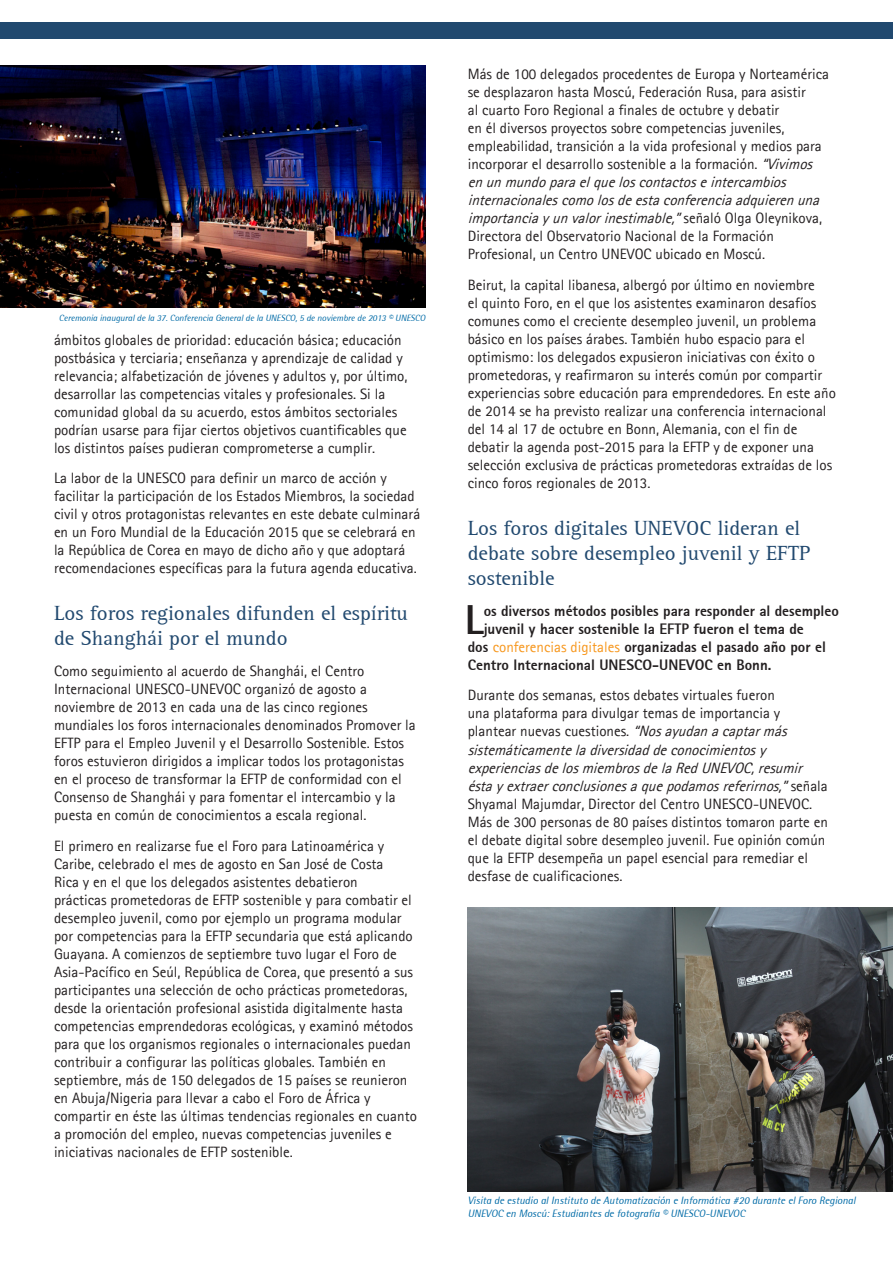
<style>
.page{position:relative;width:893px;height:1263px;background:#fff}
.page>*{position:absolute;margin:0;border:0;box-sizing:border-box;transform-origin:0 0}
.First_paragraph{font:800 41.1px "Agfa Rotis Sans Serif";color:#231f20}
.t1{font:21px/25.2px "Rotis Serif";color:#21496f}
.t2{font:15px/18px "Agfa Rotis Sans Serif";color:#231f20}
.First_paragraph-2{font:800 15px "Agfa Rotis Sans Serif";color:#231f20}
.t3{font:italic 10.5px/12.6px "Rotis Semi Sans";color:#006ba7}
.t4{font:italic 9px "Rotis Semi Sans";color:#006ba7}
.s1{font-style:italic}
.s2{font-weight:400;color:#f7971d}
</style>
<div class="page">
<div style="left:0;top:23px;width:893px;height:16px;background:#21496f"></div>
<img style="left:0;top:66px;width:425px;height:242px">
<img style="left:468px;top:908px;width:425px;height:283px">
<p class="t4" style="left:59px;top:313px;width:368px">Ceremonia inaugural de la 37. Conferencia General de la UNESCO, 5 de noviembre de 2013 © UNESCO</p>
<p class="t2" style="left:54px;top:330px;width:355px">ámbitos globales de prioridad: educación básica; educación postbásica y terciaria; enseñanza y aprendizaje de calidad y relevancia; alfabetización de jóvenes y adultos y, por último, desarrollar las competencias vitales y profesionales. Si la comunidad global da su acuerdo, estos ámbitos sectoriales podrían usarse para fijar ciertos objetivos cuantificables que los distintos países pudieran comprometerse a cumplir.</p>
<p class="t2" style="left:54px;top:469px;width:368px">La labor de la UNESCO para definir un marco de acción y facilitar la participación de los Estados Miembros, la sociedad civil y otros protagonistas relevantes en este debate culminará en un Foro Mundial de la Educación 2015 que se celebrará en la República de Corea en mayo de dicho año y que adoptará recomendaciones específicas para la futura agenda educativa.</p>
<p class="t1" style="left:54px;top:601px;width:355px">Los foros regionales difunden el espíritu de Shanghái por el mundo</p>
<p class="t2" style="left:54px;top:661px;width:363px">Como seguimiento al acuerdo de Shanghái, el Centro Internacional UNESCO-UNEVOC organizó de agosto a noviembre de 2013 en cada una de las cinco regiones mundiales los foros internacionales denominados Promover la EFTP para el Empleo Juvenil y el Desarrollo Sostenible. Estos foros estuvieron dirigidos a implicar todos los protagonistas en el proceso de transformar la EFTP de conformidad con el Consenso de Shanghái y para fomentar el intercambio y la puesta en común de conocimientos a escala regional.</p>
<p class="t2" style="left:54px;top:836px;width:364px">El primero en realizarse fue el Foro para Latinoamérica y Caribe, celebrado el mes de agosto en San José de Costa<br>Rica y en el que los delegados asistentes debatieron<br>prácticas prometedoras de EFTP sostenible y para combatir el desempleo juvenil, como por ejemplo un programa modular por competencias para la EFTP secundaria que está aplicando Guayana. A comienzos de septiembre tuvo lugar el Foro de Asia-Pacífico en Seúl, República de Corea, que presentó a sus participantes una selección de ocho prácticas prometedoras, desde la orientación profesional asistida digitalmente hasta competencias emprendedoras ecológicas, y examinó métodos para que los organismos regionales o internacionales puedan contribuir a configurar las políticas globales. También en septiembre, más de 150 delegados de 15 países se reunieron en Abuja/Nigeria para llevar a cabo el Foro de África y compartir en éste las últimas tendencias regionales en cuanto a promoción del empleo, nuevas competencias juveniles e iniciativas nacionales de EFTP sostenible.</p>
<p class="t2" style="left:468px;top:65px;width:363px">Más de 100 delegados procedentes de Europa y Norteamérica se desplazaron hasta Moscú, Federación Rusa, para asistir<br>al cuarto Foro Regional a finales de octubre y debatir<br>en él diversos proyectos sobre competencias juveniles, empleabilidad, transición a la vida profesional y medios para incorporar el desarrollo sostenible a la formación. <span class="s1">“Vivimos enunmundoparaelqueloscontactoseintercambios internacionalescomolosdeestaconferenciaadquierenuna importanciayunvalorinestimable,”</span>s e ñ a l ó O l g a O l e y n i k o v a , Directora del Observatorio Nacional de la Formación Profesional, un Centro UNEVOC ubicado en Moscú.</p>
<p class="t2" style="left:468px;top:276px;width:370px">Beirut, la capital libanesa, albergó por último en noviembre<br>el quinto Foro, en el que los asistentes examinaron desafíos comunes como el creciente desempleo juvenil, un problema básico en los países árabes. También hubo espacio para el optimismo: los delegados expusieron iniciativas con éxito o prometedoras, y reafirmaron su interés común por compartir experiencias sobre educación para emprendedores. En este año de 2014 se ha previsto realizar una conferencia internacional del 14 al 17 de octubre en Bonn, Alemania, con el fin de debatir la agenda post-2015 para la EFTP y de exponer una selección exclusiva de prácticas prometedoras extraídas de los cinco foros regionales de 2013.</p>
<p class="t1" style="left:468px;top:516px;width:344px">Los foros digitales UNEVOC lideran el debate sobre desempleo juvenil y EFTP sostenible</p>
<p class="First_paragraph" style="left:465px;top:594px;width:21px">L</p>
<p class="First_paragraph-2" style="left:484px;top:601px;width:357px">os diversos métodos posibles para responder al desempleo</p>
<p class="First_paragraph-2" style="left:484px;top:619px;width:322px">juvenil y hacer sostenible la EFTP fueron el tema de</p>
<p class="First_paragraph-2" style="left:468px;top:637px;width:360px">dos <span class="s2">conferencias digitales</span> organizadas el pasado año por el</p>
<p class="First_paragraph-2" style="left:468px;top:655px;width:305px">Centro Internacional UNESCO-UNEVOC en Bonn.</p>
<p class="t2" style="left:468px;top:686px;width:362px">Durante dos semanas, estos debates virtuales fueron<br>una plataforma para divulgar temas de importancia y plantear nuevas cuestiones. <span class="s1">“Nosayudanacaptarmás sistemáticamenteladiversidaddeconocimientosy experienciasdelosmiembrosdelaRedUNEVOC,resumir éstayextraerconclusionesaquepodamosreferirnos,”</span>s e ñ a l a Shyamal Majumdar, Director del Centro UNESCO-UNEVOC.<br>Más de 300 personas de 80 países distintos tomaron parte en el debate digital sobre desempleo juvenil. Fue opinión común que la EFTP desempeña un papel esencial para remediar el desfase de cualificaciones.</p>
<p class="t3" style="left:468px;top:1194px;width:389px">Visita de estudio al Instituto de Automatización e Informática #20 durante el Foro Regional<br>UNEVOC en Moscú: Estudiantes de fotografía © UNESCO-UNEVOC</p>
</div>
